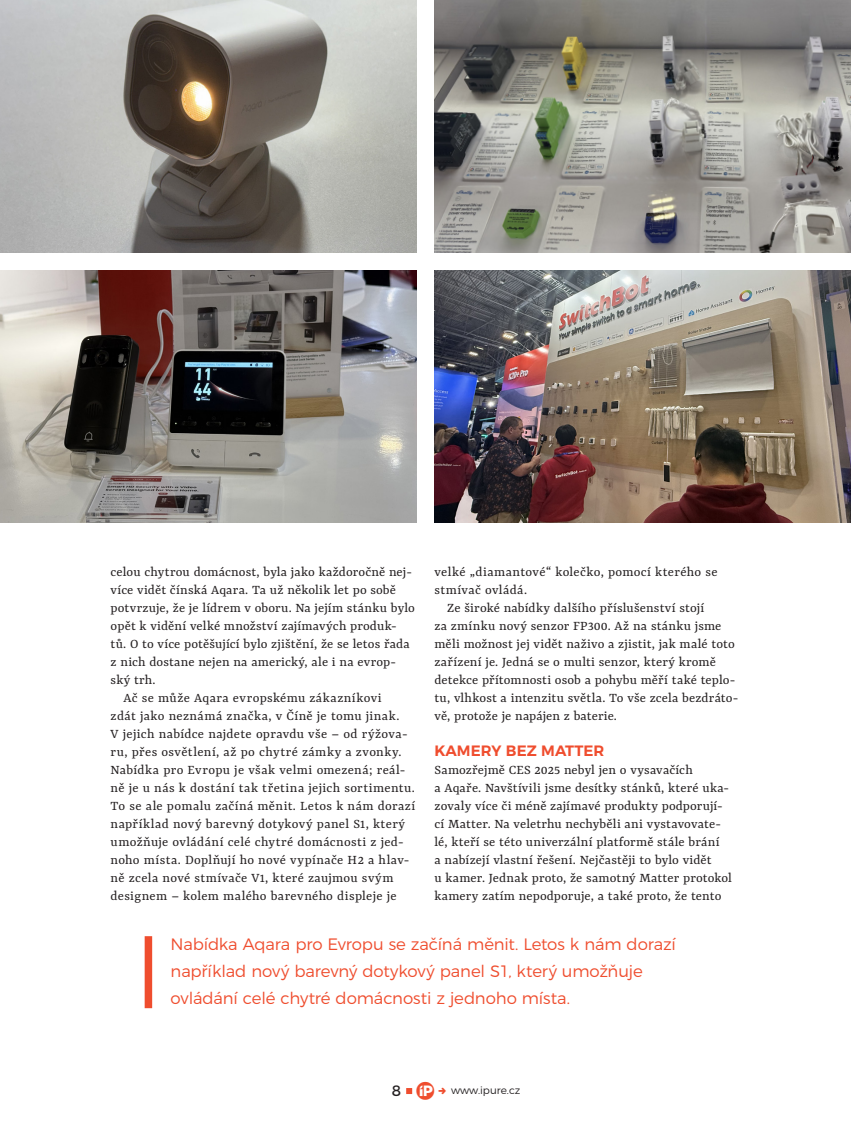
<style>
.page{position:relative;width:851px;height:1127px;background:#fff}
.page>*{position:absolute;margin:0;border:0;box-sizing:border-box;transform-origin:0 0}
.t1{font:300 16.5px/27px "Montserrat";letter-spacing:-.01em;color:#ef4d2e}
.t2{font:600 15px "Montserrat";color:#ef4d2e}
.t3{font:15px "Montserrat";color:#231f20}
.t4{font:14.4px/18px "Yrsa";letter-spacing:.015em;color:#231f20}
.t5{font:300 10.5px "Montserrat";color:#231f20}
.s1{font-family:"i Pure";font-size:25.5px;color:#ef4d2e}
</style>
<div class="page">
<img style="left:0;top:0;width:416px;height:252px">
<img style="left:434px;top:0;width:416px;height:252px">
<img style="left:0;top:270px;width:416px;height:252px">
<img style="left:434px;top:270px;width:416px;height:252px">
<div style="left:145px;top:936px;width:7px;height:72px;background:#ef4d2e"></div>
<svg style="left:406px;top:1088px;width:6px;height:6px"></svg>
<p class="t4" style="left:434px;top:563px;width:284px">velké „diamantové“ kolečko, pomocí kterého se stmívač ovládá.</p>
<p class="t4" style="left:434px;top:599px;width:305px;text-indent:13px">Ze široké nabídky dalšího příslušenství stojí<br>za zmínku nový senzor FP300. Až na stánku jsme měli možnost jej vidět naživo a zjistit, jak malé toto zařízení je. Jedná se o multi senzor, který kromě detekce přítomnosti osob a pohybu měří také teplo&shy;tu, vlhkost a intenzitu světla. To vše zcela bezdráto&shy;vě, protože je napájen z baterie.</p>
<p class="t2" style="left:434px;top:738px;width:171px">KAMERY BEZ MATTER</p>
<p class="t4" style="left:434px;top:761px;width:299px">Samozřejmě CES 2025 nebyl jen o vysavačích<br>a Aqaře. Navštívili jsme desítky stánků, které uka&shy;zovaly více či méně zajímavé produkty podporují&shy;cí Matter. Na veletrhu nechyběli ani vystavovate&shy;lé, kteří se této univerzální platformě stále brání<br>a nabízejí vlastní řešení. Nejčastěji to bylo vidět<br>u kamer. Jednak proto, že samotný Matter protokol kamery zatím nepodporuje, a také proto, že tento</p>
<p class="t1" style="left:171px;top:930px;width:506px">Nabídka Aqara pro Evropu se začíná měnit. Letos k nám dorazí například nový barevný dotykový panel S1, který umožňuje ovládání celé chytré domácnosti z jednoho místa.</p>
<p class="t4" style="left:111px;top:563px;width:303px">celou chytrou domácnost, byla jako každoročně nej-</p>
<p class="t4" style="left:111px;top:581px;width:287px">více vidět čínská Aqara. Ta už několik let po sobě</p>
<p class="t4" style="left:111px;top:599px;width:306px">potvrzuje, že je lídrem v oboru. Na jejím stánku bylo</p>
<p class="t4" style="left:111px;top:617px;width:287px">opět k vidění velké množství zajímavých produk-</p>
<p class="t4" style="left:111px;top:635px;width:301px">tů. O to více potěšující bylo zjištění, že se letos řada</p>
<p class="t4" style="left:111px;top:653px;width:287px">z nich dostane nejen na americký, ale i na evrop-</p>
<p class="t4" style="left:111px;top:671px;width:46px">ský trh.</p>
<p class="t4" style="left:123px;top:689px;width:260px">Ač se může Aqara evropskému zákazníkovi</p>
<p class="t4" style="left:111px;top:707px;width:290px">zdát jako neznámá značka, v Číně je tomu jinak.</p>
<p class="t4" style="left:111px;top:725px;width:298px">V jejich nabídce najdete opravdu vše – od rýžova-</p>
<p class="t4" style="left:111px;top:743px;width:292px">ru, přes osvětlení, až po chytré zámky a zvonky.</p>
<p class="t4" style="left:111px;top:761px;width:296px">Nabídka pro Evropu je však velmi omezená; reál-</p>
<p class="t4" style="left:111px;top:779px;width:305px">ně je u nás k dostání tak třetina jejich sortimentu.</p>
<p class="t4" style="left:111px;top:797px;width:306px">To se ale pomalu začíná měnit. Letos k nám dorazí</p>
<p class="t4" style="left:111px;top:815px;width:296px">například nový barevný dotykový panel S1, který</p>
<p class="t4" style="left:111px;top:833px;width:294px">umožňuje ovládání celé chytré domácnosti z jed-</p>
<p class="t4" style="left:111px;top:851px;width:300px">noho místa. Doplňují ho nové vypínače H2 a hlav-</p>
<p class="t4" style="left:111px;top:869px;width:284px">ně zcela nové stmívače V1, které zaujmou svým</p>
<p class="t4" style="left:111px;top:887px;width:287px">designem – kolem malého barevného displeje je</p>
<p class="t3" style="left:392px;top:1079px;width:43px">8 <span class="s1">C</span></p>
<p class="t5" style="left:451px;top:1082px;width:71px">www.ipure.cz</p>
</div>
